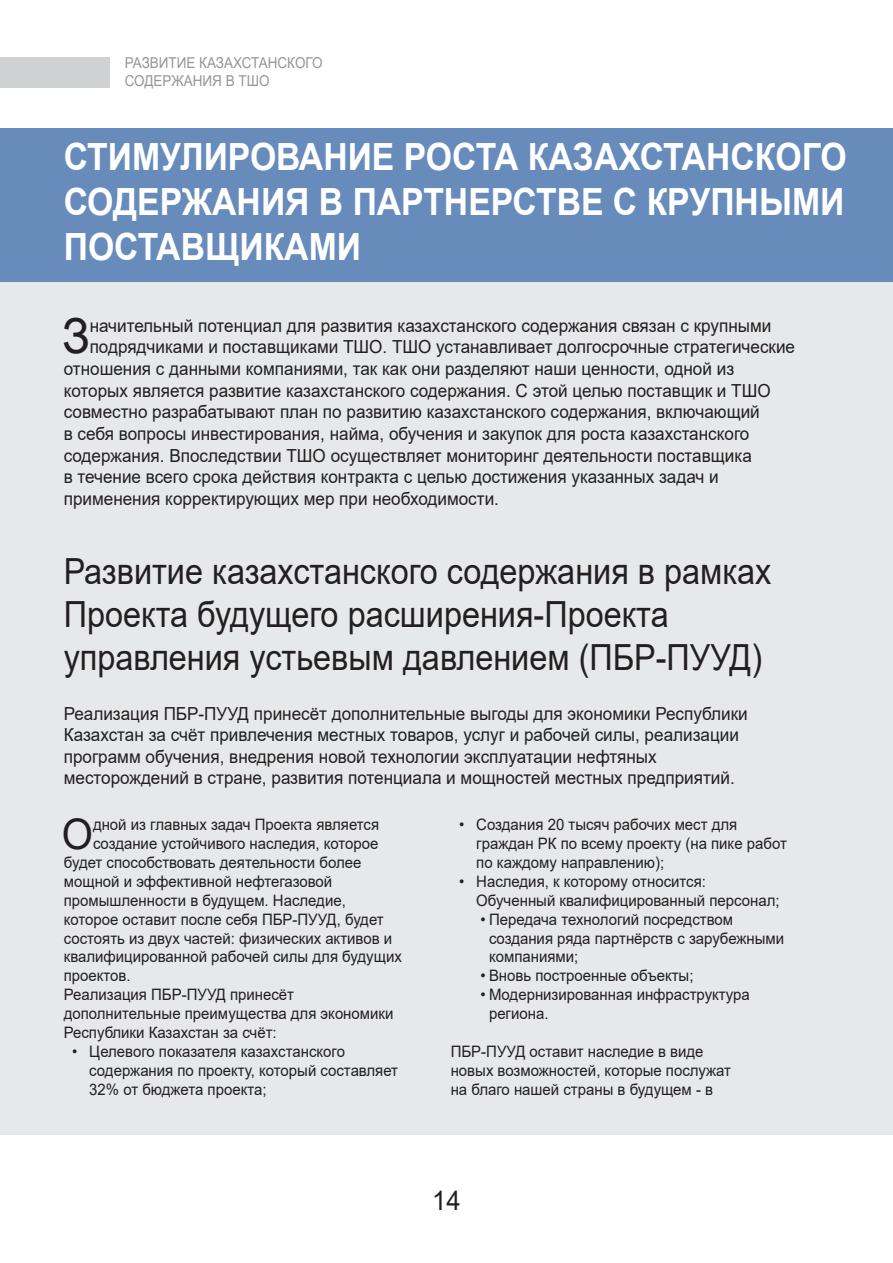
<style>
.page{position:relative;width:893px;height:1263px;background:#fff}
.page>*{position:absolute;margin:0;border:0;box-sizing:border-box;transform-origin:0 0}
.t1{font:48.15px "Arial";color:#231f20;scale:.95 1}
.t2{font:42.15px "Arial";color:#231f20;scale:.95 1}
.t3{font:700 37.5px/45px "Arial";color:#fff;text-align:justify;scale:.9 1}
.t4{font:36px/43.2px "Arial";color:#231f20;scale:.9 1}
.t5{font:27px "Arial";color:#231f20;scale:.95 1}
.t6{font:18px/21.6px "Arial";color:#231f20;scale:.95 1}
.t7{font:15.75px/18.9px "Arial";color:#231f20;scale:.95 1}
.t8{font:15px/18px "Arial";color:#949698;scale:.9 1}
</style>
<div class="page">
<div style="left:0;top:57px;width:109px;height:31px;background:#d0d1d3"></div>
<div style="left:0;top:282px;width:893px;height:853px;background:#e7e8e9"></div>
<div style="left:0;top:128px;width:893px;height:154px;background:#678cbc"></div>
<p class="t8" style="left:125px;top:54px;width:221px">РАЗВИТИЕ КАЗАХСТАНСКОГО<br>СОДЕРЖАНИЯ В ТШО</p>
<h3 class="t3" style="left:64px;top:134px;width:871px">СТИМУЛИРОВАНИЕ РОСТА КАЗАХСТАНСКОГО СОДЕРЖАНИЯ В ПАРТНЕРСТВЕ С КРУПНЫМИ ПОСТАВЩИКАМИ</h3>
<h1 class="t1" style="left:62px;top:303px;width:27px">З</h1>
<p class="t6" style="left:90px;top:315px;width:719px">начительный потенциал для развития казахстанского содержания связан с крупными</p>
<p class="t6" style="left:90px;top:336px;width:744px">подрядчиками и поставщиками ТШ О. ТШ О устанавливает долгосрочные стратегические</p>
<p class="t6" style="left:64px;top:358px;width:707px">отношения с данными компаниями, так как они разделяют наши ценности, одной из</p>
<p class="t6" style="left:64px;top:379px;width:746px">которых является развитие казахстанского содержания. С этой целью поставщик и ТШ О</p>
<p class="t6" style="left:64px;top:401px;width:734px">совместно разрабатывают план по развитию казахстанского содержания, включающий</p>
<p class="t6" style="left:64px;top:423px;width:723px">в себя вопросы инвестирования, найма, обучения и закупок для роста казахстанского</p>
<p class="t6" style="left:64px;top:444px;width:726px">содержания. Впоследствии ТШ О осуществляет мониторинг деятельности поставщика</p>
<p class="t6" style="left:64px;top:466px;width:691px">в течение всего срока действия контракта с целью достижения указанных задач и</p>
<p class="t6" style="left:64px;top:487px;width:460px">применения корректирующих мер при необходимости.</p>
<h3 class="t4" style="left:64px;top:549px;width:788px">Развитие казахстанского содержания в рамках<br>П роекта будущего расширения-П роекта управления устьевым давлением (ПБР</h3>
<h3 class="t4" style="left:656px;top:636px;width:36px">-ПУУД</h3>
<h3 class="t4" style="left:751px;top:636px;width:13px">)</h3>
<p class="t6" style="left:64px;top:702px;width:721px;text-indent:190px">принесёт дополнительные выгоды для экономики Республики Казахстан за счёт привлечения местных товаров, услуг и рабочей силы, реализации программ обучения, внедрения новой технологии эксплуатации нефтяных месторождений в стране, развития потенциала и мощностей местных предприятий.</p>
<h2 class="t2" style="left:62px;top:805px;width:34px">О</h2>
<p class="t7" style="left:93px;top:815px;width:303px">дной из главных задач П роекта является</p>
<p class="t6" style="left:64px;top:702px;width:118px">Реализация ПБР</p>
<p class="t6" style="left:199px;top:702px;width:19px">-ПУУД</p>
<p class="t7" style="left:476px;top:815px;width:328px;text-indent:-17px">• Создания 20 тысяч рабочих мест для граждан РК по всему проекту (на пике работ по каждому направлению);</p>
<p class="t7" style="left:476px;top:872px;width:321px;text-indent:-17px">• Н аследия, к которому относится:<br>Обученный квалифицированный персонал;</p>
<p class="t7" style="left:489px;top:909px;width:312px;text-indent:-8px">• П ередача технологий посредством создания ряда партнёрств с зарубежными компаниями;</p>
<p class="t7" style="left:480px;top:966px;width:226px">• Вновь построенные объекты;</p>
<p class="t7" style="left:489px;top:985px;width:276px;text-indent:-8px">• М одернизированная инфраструктура региона.</p>
<p class="t7" style="left:451px;top:1042px;width:12px">ПБР</p>
<p class="t7" style="left:481px;top:1042px;width:17px">-ПУУД</p>
<p class="t7" style="left:93px;top:834px;width:302px">создание устойчивого наследия, которое</p>
<p class="t7" style="left:64px;top:853px;width:315px">будет способствовать деятельности более</p>
<p class="t7" style="left:64px;top:872px;width:284px">мощной и эффективной нефтегазовой</p>
<p class="t7" style="left:64px;top:891px;width:298px">промышленности в будущем. Наследие,</p>
<p class="t7" style="left:64px;top:909px;width:220px">которое оставит после себя ПБР</p>
<p class="t7" style="left:293px;top:909px;width:17px">-ПУУД</p>
<p class="t7" style="left:64px;top:909px;width:357px;text-indent:273px">, будет состоять из двух частей: физических активов и квалифицированной рабочей силы для будущих проектов.<br>Реализация ПБР</p>
<p class="t7" style="left:64px;top:985px;width:348px;text-indent:166px">принесёт дополнительные преимущества для экономики<br>Республики Казахстан за счёт:</p>
<p class="t7" style="left:89px;top:1042px;width:327px;text-indent:-17px">• Целевого показателя казахстанского содержания по проекту, который составляет<br>32% от бюджета проекта;</p>
<p class="t7" style="left:182px;top:985px;width:17px">-ПУУД</p>
<p class="t7" style="left:451px;top:1042px;width:297px;text-indent:79px">оставит наследие в виде новых возможностей, которые послужат на благо нашей страны в будущем - в</p>
<h3 class="t5" style="left:432px;top:1182px;width:32px">14</h3>
</div>
